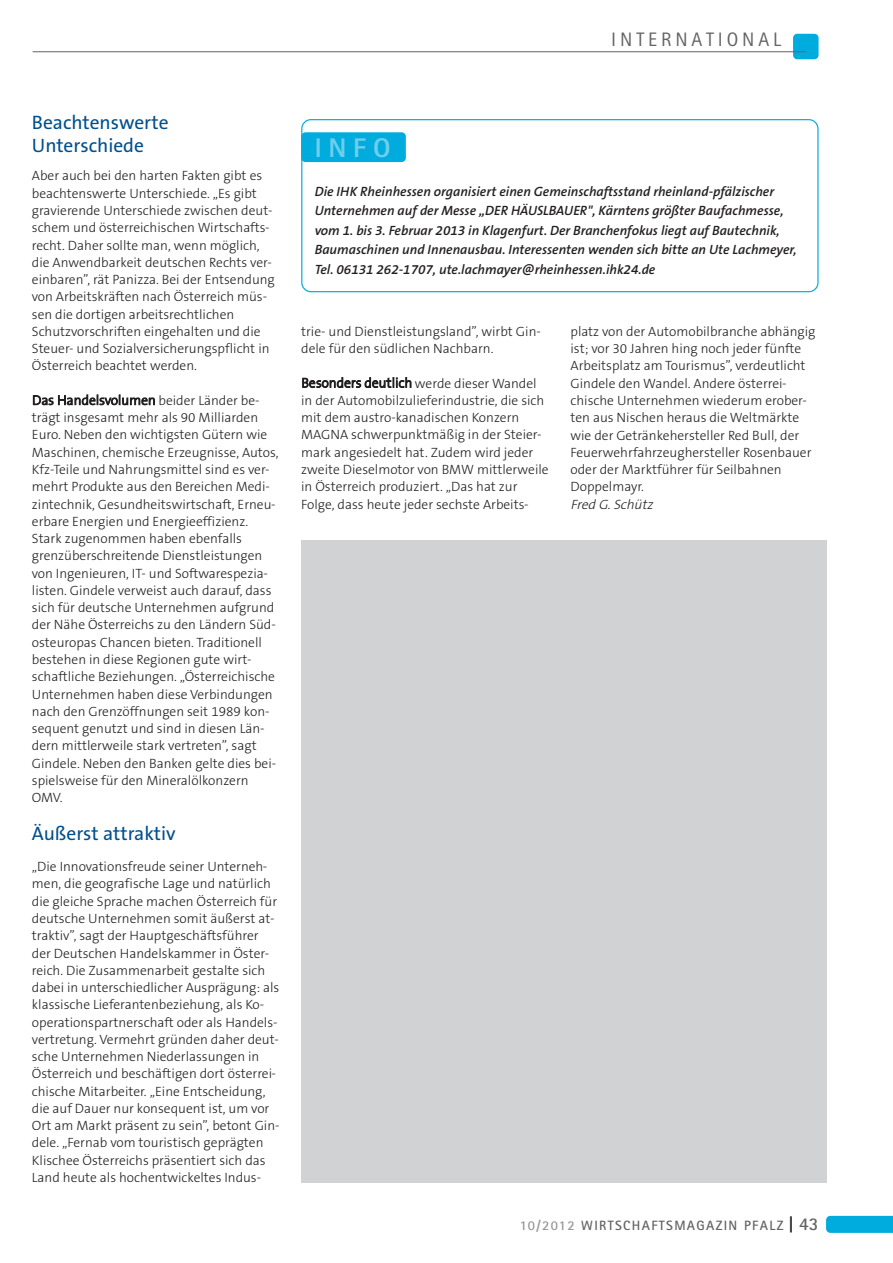
<style>
.page{position:relative;width:893px;height:1263px;background:#fff}
.page>*{position:absolute;margin:0;border:0;box-sizing:border-box;transform-origin:0 0}
.t1{font:800 27px "Rotis Sans Serif";color:#6eceeb}
.t2{font:19.5px/23.4px "The Sans B5 Plain";color:#004f8c}
.t3{font:19.5px "Rotis Sans Serif";letter-spacing:.2em;color:#636366}
.t4{font:300 13.5px/17.2px "The Sans B3";color:#231f20}
.t5{font:italic 600 13.5px/19.5px "The Sans B6";color:#231f20}
.t6{font:700 13.5px "Rotis Sans Serif";letter-spacing:.1em;color:#636366}
.s1{font-style:italic}
.s2{color:#939598}
.s3{font-size:18px;color:#231f20}
.s4{font-size:18px}
</style>
<div class="page">
<svg style="left:826px;top:1216px;width:67px;height:17px"></svg>
<div style="left:793px;top:34px;width:26px;height:25px;background:#00acdd;border-radius:4px"></div>
<hr style="left:33px;top:51px;width:774px;height:1px;background:#636366">
<div style="left:301px;top:540px;width:526px;height:642px;background:#d1d2d4"></div>
<svg style="left:301px;top:119px;width:518px;height:173px"></svg>
<div style="left:301px;top:132px;width:105px;height:30px;background:#00acdd;border-radius:4px"></div>
<p class="t3" style="left:611px;top:32px;width:171px">INTERNATIONAL</p>
<p class="t2" style="left:32px;top:111px;width:138px">Beachtenswerte<br>Unterschiede</p>
<p class="t4" style="left:32px;top:168px;width:245px">Aber auch bei den harten Fakten gibt es beachtenswerte Unterschiede. „Es gibt gravierende Unterschiede zwischen deut&shy;schem und österreichischen Wirtschafts&shy;recht. Daher sollte man, wenn möglich, die Anwendbarkeit deutschen Rechts ver&shy;einbaren”, rät Panizza. Bei der Entsendung von Arbeitskräften nach Österreich müs&shy;sen die dortigen arbeitsrechtlichen Schutzvorschriften eingehalten und die Steuer- und Sozialversicherungspflicht in Österreich beachtet werden.</p>
<p class="t4" style="left:32px;top:392px;width:248px">Das Handelsvolumen beider Länder be&shy;trägt insgesamt mehr als 90 Milliarden Euro. Neben den wichtigsten Gütern wie Maschinen, chemische Erzeugnisse, Autos, Kfz-Teile und Nahrungsmittel sind es ver&shy;mehrt Produkte aus den Bereichen Medi&shy;zintechnik, Gesundheitswirtschaft, Erneu&shy;erbare Energien und Energieeffizienz.<br>Stark zugenommen haben ebenfalls grenzüberschreitende Dienstleistungen von Ingenieuren, IT- und Softwarespezia&shy;listen. Gindele verweist auch darauf, dass sich für deutsche Unternehmen aufgrund der Nähe Österreichs zu den Ländern Süd&shy;osteuropas Chancen bieten. Traditionell bestehen in diese Regionen gute wirt&shy;schaftliche Beziehungen. „Österreichische Unternehmen haben diese Verbindungen nach den Grenzöffnungen seit 1989 kon&shy;sequent genutzt und sind in diesen Län&shy;dern mittlerweile stark vertreten”, sagt Gindele. Neben den Banken gelte dies bei&shy;spielsweise für den Mineralölkonzern OMV.</p>
<p class="t2" style="left:32px;top:822px;width:145px">Äußerst attraktiv</p>
<p class="t4" style="left:32px;top:858px;width:249px">„Die Innovationsfreude seiner Unterneh&shy;men, die geografische Lage und natürlich die gleiche Sprache machen Österreich für deutsche Unternehmen somit äußerst at&shy;traktiv”, sagt der Hauptgeschäftsführer der Deutschen Handelskammer in Öster&shy;reich. Die Zusammenarbeit gestalte sich dabei in unterschiedlicher Ausprägung: als klassische Lieferantenbeziehung, als Ko&shy;operationspartnerschaft oder als Handels&shy;vertretung. Vermehrt gründen daher deut&shy;sche Unternehmen Niederlassungen in Österreich und beschäftigen dort österrei&shy;chische Mitarbeiter. „Eine Entscheidung, die auf Dauer nur konsequent ist, um vor Ort am Markt präsent zu sein”, betont Gin&shy;dele. „Fernab vom touristisch geprägten Klischee Österreichs präsentiert sich das Land heute als hochentwickeltes Indus-</p>
<p class="t1" style="left:315px;top:138px;width:77px">INFO</p>
<p class="t5" style="left:315px;top:182px;width:483px">Die IHK Rheinhessen organisiert einen Gemeinschaftsstand rheinland-pfälzischer Unternehmen auf der Messe „DER HÄUSLBAUER", Kärntens größter Baufachmesse, vom 1. bis 3. Februar 2013 in Klagenfurt. Der Branchenfokus liegt auf Bautechnik, Baumaschinen und Innenausbau. Interessenten wenden sich bitte an Ute Lachmeyer, Tel. 06131 262-1707, ute.lachmayer@rheinhessen.ihk24.de</p>
<p class="t4" style="left:301px;top:323px;width:241px">trie- und Dienstleistungsland”, wirbt Gin&shy;dele für den südlichen Nachbarn.</p>
<p class="t4" style="left:301px;top:375px;width:249px">Besonders deutlich werde dieser Wandel in der Automobilzulieferindustrie, die sich mit dem austro-kanadischen Konzern MAGNA schwerpunktmäßig in der Steier&shy;mark angesiedelt hat. Zudem wird jeder zweite Dieselmotor von BMW mittlerweile in Österreich produziert. „Das hat zur Folge, dass heute jeder sechste Arbeits-</p>
<p class="t4" style="left:570px;top:323px;width:246px">platz von der Automobilbranche abhängig ist; vor 30 Jahren hing noch jeder fünfte Arbeitsplatz am Tourismus”, verdeutlicht Gindele den Wandel. Andere österrei&shy;chische Unternehmen wiederum erober&shy;ten aus Nischen heraus die Weltmärkte wie der Getränkehersteller Red Bull, der Feuerwehrfahrzeughersteller Rosenbauer oder der Marktführer für Seilbahnen Doppelmayr.<br><span class="s1">Fred G.Schütz</span></p>
<p class="t6" style="left:520px;top:1221px;width:300px"><span class="s2">10/2012</span> WIRTSCHAFTSMAGAZIN PFALZ <span class="s3">|</span> <span class="s4">43</span></p>
</div>
